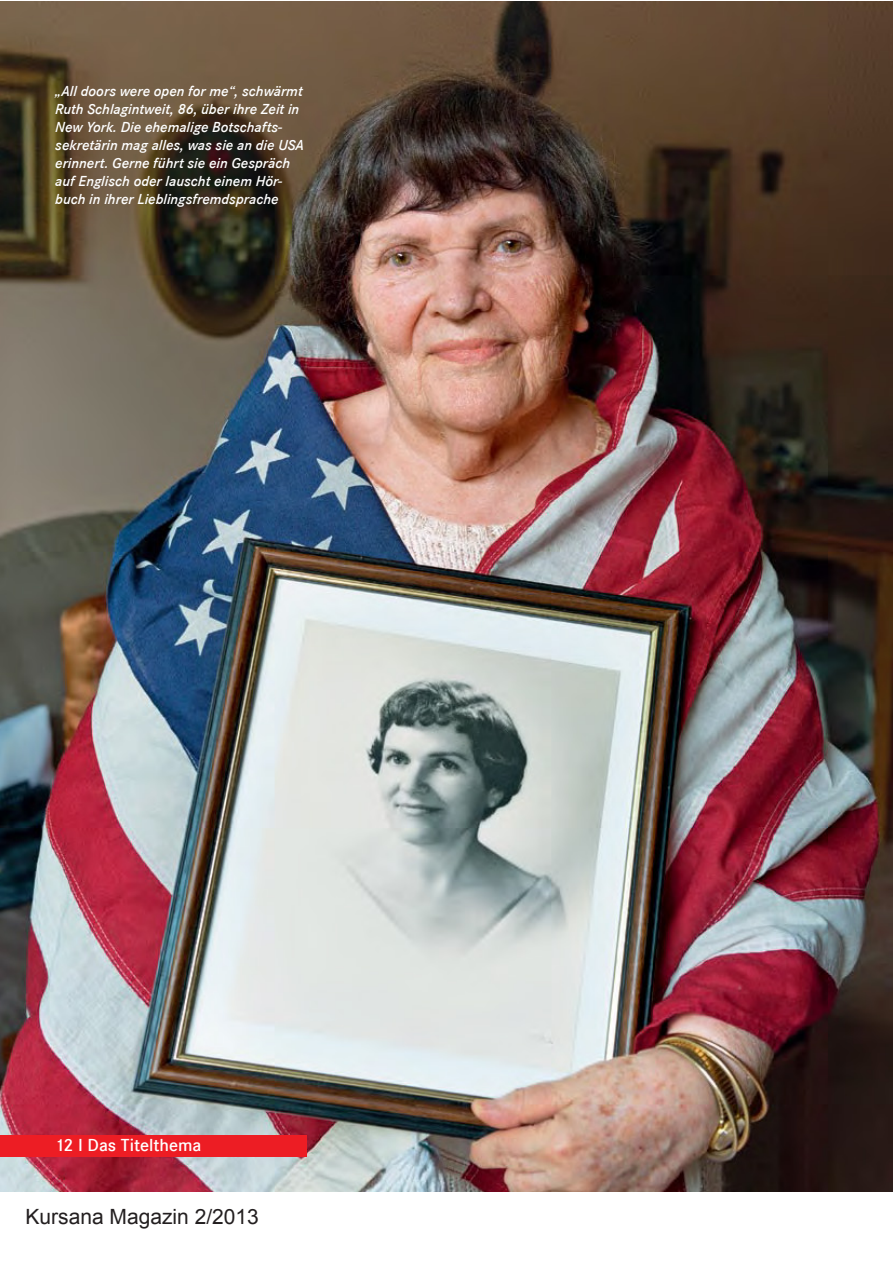
<style>
.page{position:relative;width:893px;height:1263px;background:#fff}
.page>*{position:absolute;margin:0;border:0;box-sizing:border-box;transform-origin:0 0}
.t1{font:21px "Arial";color:#231f20}
.t2{font:600 18px "Corporate S";color:#fff}
.t3{font:italic 600 15px/18px "Corporate S";color:#fff}
</style>
<div class="page">
<img style="left:0;top:1px;width:892px;height:1191px">
<div style="left:0;top:1135px;width:306px;height:22px;background:#ed1d24"></div>
<p class="t3" style="left:55px;top:82px;width:250px">„All doors were open for me“, schwärmt Ruth Schlagintweit, 86, über ihre Zeit in New York. Die ehemalige Botschafts&shy;sekretärin mag alles, was sie an die USA erinnert. Gerne führt sie ein Gespräch auf Englisch oder lauscht einem Hör&shy;buch in ihrer Lieblingsfremdsprache</p>
<p class="t2" style="left:55px;top:1135px;width:148px">12 I Das Titelthema</p>
<h1 class="t1" style="left:26px;top:1205px;width:235px">Kursana Magazin 2/2013</h1>
</div>
